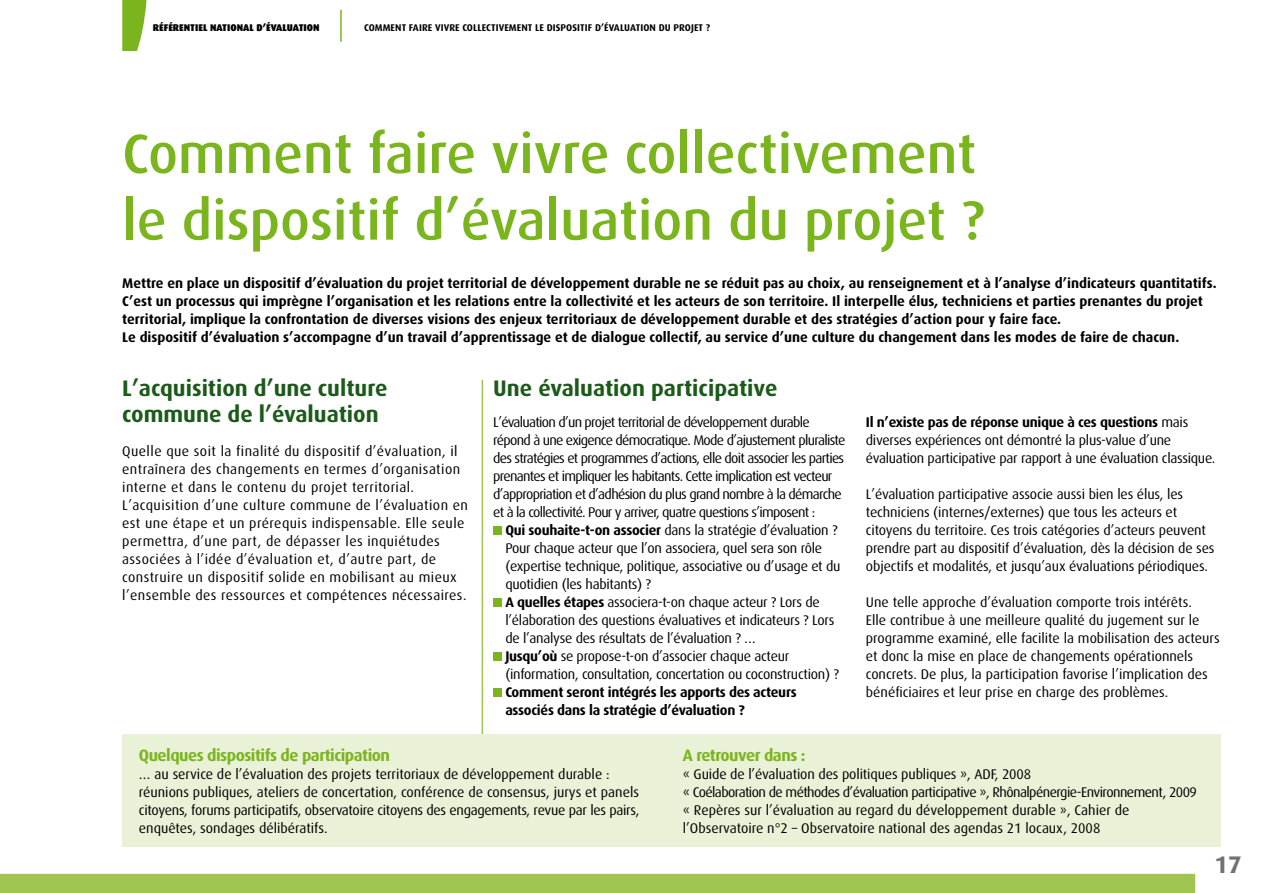
<style>
.page{position:relative;width:1263px;height:893px;background:#fff}
.page>*{position:absolute;margin:0;border:0;box-sizing:border-box;transform-origin:0 0}
.t1{font:500 55.5px/66.6px "Dax OT";color:#7ab51d}
.t2{font:700 24px "Dax OT";color:#707173}
.t3{font:700 22.5px/25.5px "Dax OT";color:#1c5a1a}
.t4{font:700 16.5px "Dax OT";letter-spacing:-.03em;color:#7ab51d}
.t5{font:13.95px/18px "Dax OT";letter-spacing:-.01em;color:#000}
.t6{font:700 13.95px/18px "Dax OT";color:#000}
.t7{font:13.95px/18px "Dax OT";letter-spacing:.03em;color:#000}
.t8{font:13.95px/18px "Dax OT";letter-spacing:-.05em;color:#000}
.t9{font:700 9.75px "Dax OT";letter-spacing:.01em;color:#000}
.t10{font:900 9.75px "Dax";color:#000}
.s1{font-weight:700}
</style>
<div class="page">
<hr style="left:482px;top:380px;width:1px;height:365px;background:#a0c550">
<div style="left:122px;top:735px;width:1098px;height:112px;background:#e9f1d6"></div>
<div style="left:493px;top:526px;width:9px;height:9px;background:#7ab51d"></div>
<div style="left:493px;top:598px;width:9px;height:9px;background:#7ab51d"></div>
<div style="left:493px;top:652px;width:9px;height:9px;background:#7ab51d"></div>
<div style="left:493px;top:688px;width:9px;height:9px;background:#7ab51d"></div>
<div style="left:0;top:874px;width:1195px;height:19px;background:#a0c550"></div>
<svg style="left:122px;top:0;width:24px;height:51px"></svg>
<hr style="left:340px;top:10px;width:2px;height:32px;background:#7ab51d">
<p class="t10" style="left:153px;top:22px;width:168px">RÉFÉRENTIEL NATIONAL D’ÉVALUATION</p>
<p class="t9" style="left:364px;top:22px;width:348px">Comment faire vivre collectivement le dispositif d’évaluation du projet ?</p>
<h1 class="t1" style="left:122px;top:121px;width:863px">Comment faire vivre collectivement le dispositif d’évaluation du projet ?</h1>
<p class="t6" style="left:122px;top:274px;width:1094px">Mettre en place un dispositif d’évaluation du projet territorial de développement durable ne se réduit pas au choix, au renseignement et à l’analyse d’indicateurs quantitatifs.<br>C’est un processus qui imprègne l’organisation et les relations entre la collectivité et les acteurs de son territoire. Il interpelle élus, techniciens et parties prenantes du projet territorial, implique la confrontation de diverses visions des enjeux territoriaux de développement durable et des stratégies d’action pour y faire face.<br>Le dispositif d’évaluation s’accompagne d’un travail d’apprentissage et de dialogue collectif, au service d’une culture du changement dans les modes de faire de chacun.</p>
<h3 class="t3" style="left:122px;top:376px;width:267px">L’acquisition d’une culture commune de l’évaluation</h3>
<p class="t7" style="left:122px;top:442px;width:347px">Quelle que soit la finalité du dispositif d’évaluation, il entraînera des changements en termes d’organisation interne et dans le contenu du projet territorial.<br>L’acquisition d’une culture commune de l’évaluation en est une étape et un prérequis indispensable. Elle seule permettra, d’une part, de dépasser les inquiétudes associées à l’idée d’évaluation et, d’autre part, de construire un dispositif solide en mobilisant au mieux l’ensemble des ressources et compétences nécessaires.</p>
<h3 class="t3" style="left:493px;top:376px;width:286px">Une évaluation participative</h3>
<p class="t8" style="left:493px;top:413px;width:354px">L’évaluation d’un projet territorial de développement durable répond à une exigence démocratique. Mode d’ajustement pluraliste des stratégies et programmes d’actions, elle doit associer les parties prenantes et impliquer les habitants. Cette implication est vecteur d’appropriation et d’adhésion du plus grand nombre à la démarche et à la collectivité. Pour y arriver, quatre questions s’imposent :</p>
<p class="t5" style="left:505px;top:521px;width:337px"><span class="s1">Qui souhaite-t-on associer</span> dans la stratégie d’évaluation ?<br>Pour chaque acteur que l’on associera, quel sera son rôle (expertise technique, politique, associative ou d’usage et du quotidien (les habitants) ?<br><span class="s1">A quelles étapes</span> associera-t-on chaque acteur ? Lors de l’élaboration des questions évaluatives et indicateurs ? Lors de l’analyse des résultats de l’évaluation ? …<br><span class="s1">Jusqu’où</span> se propose-t-on d’associer chaque acteur (information, consultation, concertation ou coconstruction) ?</p>
<p class="t6" style="left:505px;top:683px;width:293px">Comment seront intégrés les apports des acteurs associés dans la stratégie d’évaluation ?</p>
<p class="t5" style="left:866px;top:413px;width:351px"><span class="s1">Il n’existe pas de réponse unique à ces questions</span> mais diverses expériences ont démontré la plus-value d’une évaluation participative par rapport à une évaluation classique.</p>
<p class="t5" style="left:866px;top:485px;width:350px">L’évaluation participative associe aussi bien les élus, les techniciens (internes/externes) que tous les acteurs et citoyens du territoire. Ces trois catégories d’acteurs peuvent prendre part au dispositif d’évaluation, dès la décision de ses objectifs et modalités, et jusqu’aux évaluations périodiques.</p>
<p class="t5" style="left:866px;top:593px;width:355px">Une telle approche d’évaluation comporte trois intérêts.<br>Elle contribue à une meilleure qualité du jugement sur le programme examiné, elle facilite la mobilisation des acteurs et donc la mise en place de changements opérationnels concrets. De plus, la participation favorise l’implication des bénéficiaires et leur prise en charge des problèmes.</p>
<p class="t4" style="left:139px;top:746px;width:253px">Quelques dispositifs de participation</p>
<p class="t5" style="left:139px;top:765px;width:502px">… au service de l’évaluation des projets territoriaux de développement durable : réunions publiques, ateliers de concertation, conférence de consensus, jurys et panels citoyens, forums participatifs, observatoire citoyens des engagements, revue par les pairs, enquêtes, sondages délibératifs.</p>
<p class="t4" style="left:683px;top:746px;width:124px">A retrouver dans :</p>
<p class="t5" style="left:683px;top:765px;width:516px">« Guide de l’évaluation des politiques publiques », ADF, 2008<br>« Coélaboration de méthodes d’évaluation participative », Rhônalpénergie-Environnement, 2009 « Repères sur l’évaluation au regard du développement durable », Cahier de l’Observatoire n°2 – Observatoire national des agendas 21 locaux, 2008</p>
<h2 class="t2" style="left:1214px;top:851px;width:29px">17</h2>
</div>
